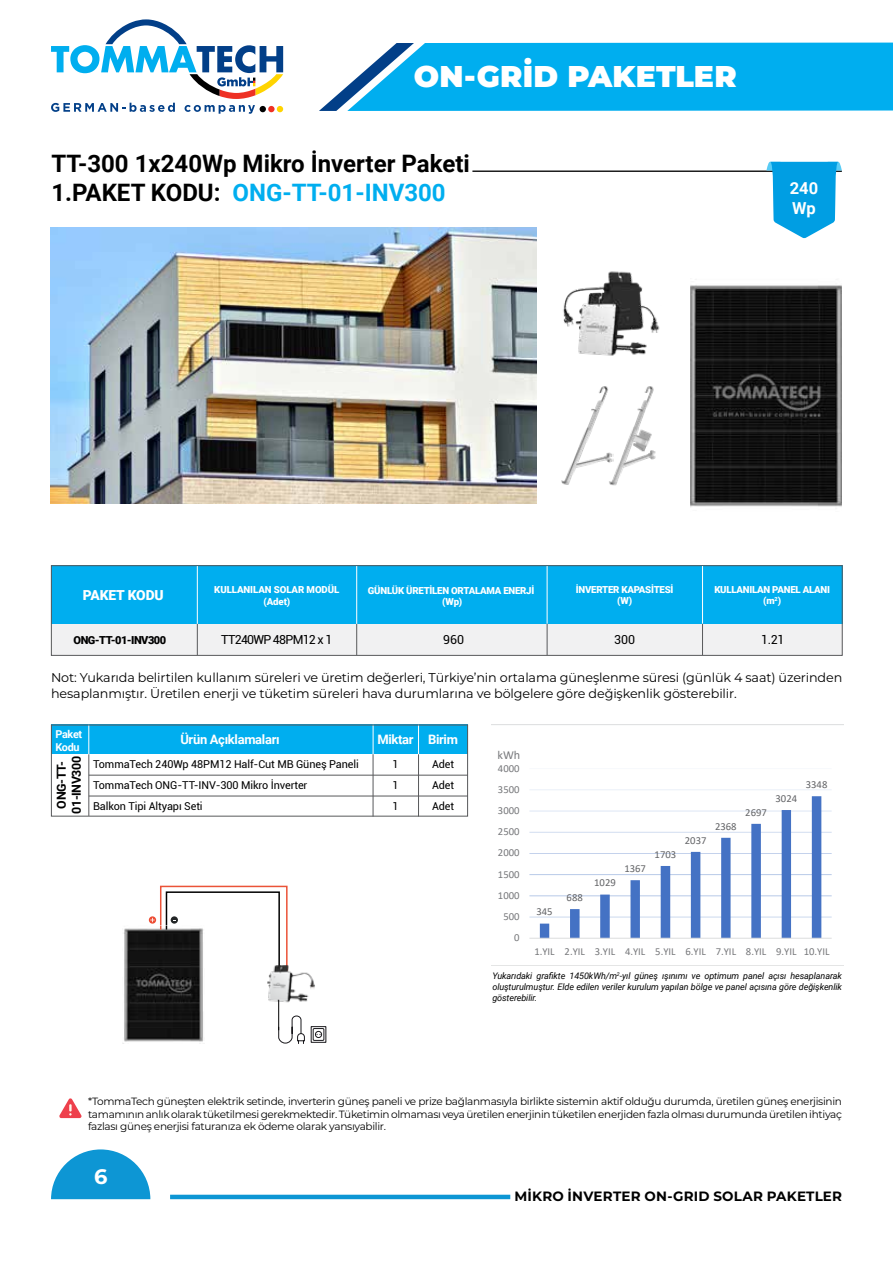
<style>
.page{position:relative;width:893px;height:1263px;background:#fff}
.page>*{position:absolute;margin:0;border:0;box-sizing:border-box;transform-origin:0 0}
.t1{font:900 30px "Montserrat";letter-spacing:.01em;color:#fff}
.t2{font:700 24px/29.2px "Roboto";color:#000}
.t3{font:700 21px "Montserrat";color:#fff}
.t4{font:700 16.5px/19.8px "Roboto";color:#fff}
.t5{font:900 13.8px "Roboto";letter-spacing:-.01em;color:#fff}
.t6{font:700 13.5px "Montserrat";letter-spacing:.015em;color:#000}
.t7{font:700 13.05px "Roboto";letter-spacing:-.025em;color:#fff}
.t8{font:12.75px/15.3px "Montserrat";letter-spacing:-.01em;color:#000}
.t9{font:12.45px "Roboto";letter-spacing:-.06em;color:#000}
.t10{font:700 12.45px/14.9px "Roboto";letter-spacing:-.03em;color:#000;text-align:center}
.t11{font:12.15px "Calibri";color:#77787b}
.t12{font:900 11.1px "Roboto";letter-spacing:-.05em;color:#000}
.t13{font:10.8px/21px "Roboto";letter-spacing:-.01em;color:#000;text-align:justify}
.t14{font:700 10.8px/13px "Roboto";letter-spacing:-.025em;color:#fff}
.t15{font:10.65px "Calibri";color:#77787b}
.t16{font:10.65px "Calibri";color:#636467}
.t17{font:10.5px/12.6px "Montserrat";letter-spacing:-.03em;color:#000;text-align:justify}
.t18{font:900 9.6px/11.6px "Roboto";letter-spacing:-.025em;color:#fff;text-align:center}
.t19{font:italic 9px/10.8px "Roboto";letter-spacing:-.01em;color:#000;text-align:justify}
.s1{color:#00aeef}
</style>
<div class="page">
<svg style="left:51px;top:1149px;width:99px;height:50px"></svg>
<hr style="left:170px;top:1195px;width:340px;height:4px;background:#0d96d4">
<svg style="left:319px;top:43px;width:574px;height:68px;background:#17b1ed"></svg>
<svg style="left:51px;top:19px;width:232px;height:95px"></svg>
<img style="left:690px;top:285px;width:152px;height:222px">
<img style="left:123px;top:928px;width:80px;height:116px">
<svg style="left:492px;top:789px;width:351px;height:177px"></svg>
<div style="left:51px;top:565px;width:792px;height:90px;background:#f1f1f2"></div>
<div style="left:51px;top:565px;width:792px;height:59px;background:#00aeef"></div>
<div style="left:51px;top:565px;width:792px;height:91px;border:1px solid #58595b"></div>
<hr style="left:197px;top:566px;width:1px;height:58px;background:#fff">
<hr style="left:356px;top:566px;width:1px;height:58px;background:#fff">
<hr style="left:547px;top:566px;width:1px;height:58px;background:#fff">
<hr style="left:702px;top:566px;width:1px;height:58px;background:#fff">
<hr style="left:197px;top:624px;width:1px;height:31px;background:#58595b">
<hr style="left:356px;top:624px;width:1px;height:31px;background:#58595b">
<hr style="left:547px;top:624px;width:1px;height:31px;background:#58595b">
<hr style="left:702px;top:624px;width:1px;height:31px;background:#58595b">
<hr style="left:88px;top:754px;width:1px;height:62px;background:#58595b">
<div style="left:51px;top:725px;width:417px;height:29px;background:#00aeef"></div>
<hr style="left:89px;top:775px;width:379px;height:1px;background:#58595b">
<hr style="left:89px;top:796px;width:379px;height:1px;background:#58595b">
<hr style="left:373px;top:754px;width:1px;height:62px;background:#58595b">
<hr style="left:418px;top:754px;width:1px;height:62px;background:#58595b">
<svg style="left:88px;top:727px;width:1px;height:27px"></svg>
<svg style="left:373px;top:727px;width:1px;height:27px"></svg>
<svg style="left:418px;top:727px;width:1px;height:27px"></svg>
<img style="left:51px;top:228px;width:485px;height:276px">
<svg style="left:59px;top:1098px;width:23px;height:20px"></svg>
<img style="left:267px;top:965px;width:48px;height:41px">
<hr style="left:472px;top:171px;width:370px;height:1px;background:#000">
<svg style="left:766px;top:162px;width:76px;height:76px"></svg>
<svg style="left:150px;top:885px;width:138px;height:87px"></svg>
<svg style="left:311px;top:1026px;width:15px;height:17px"></svg>
<svg style="left:313px;top:1028px;width:11px;height:12px"></svg>
<div style="left:313px;top:1028px;width:11px;height:13px;border:1px solid #19181c"></div>
<div style="left:315px;top:1031px;width:7px;height:7px;border:1px solid #19181c;border-radius:50%"></div>
<svg style="left:278px;top:1015px;width:27px;height:29px"></svg>
<hr style="left:278px;top:1000px;width:1px;height:30px;background:#000">
<img style="left:563px;top:271px;width:97px;height:85px">
<img style="left:561px;top:386px;width:45px;height:99px">
<img style="left:606px;top:386px;width:50px;height:100px">
<h1 class="t1" style="left:414px;top:53px;width:324px">ON-GRİD PAKETLER</h1>
<h2 class="t2" style="left:51px;top:148px;width:420px">TT-300 1x240Wp Mikro İnverter Paketi<br>1.PAKET KODU: <span class="s1">ONG-TT-01-INV300</span></h2>
<h3 class="t4" style="left:790px;top:178px;width:30px">240<br>Wp</h3>
<h3 class="t5" style="left:83px;top:586px;width:82px">PAKET KODU</h3>
<p class="t18" style="left:214px;top:583px;width:127px">KULLANILAN SOLAR MODÜL</p>
<p class="t18" style="left:263px;top:595px;width:28px">(Adet)</p>
<p class="t18" style="left:368px;top:584px;width:168px">GÜNLÜK ÜRETİLEN ORTALAMA ENERJİ (Wp)</p>
<p class="t18" style="left:576px;top:583px;width:99px">İNVERTER KAPASİTESİ (W)</p>
<p class="t18" style="left:714px;top:583px;width:117px">KULLANILAN PANEL ALANI (m<sup>2</sup>)</p>
<p class="t12" style="left:74px;top:632px;width:94px">ONG-TT-01-INV300</p>
<p class="t9" style="left:221px;top:631px;width:113px">TT240WP 48PM12 x 1</p>
<p class="t9" style="left:443px;top:631px;width:23px">960</p>
<p class="t9" style="left:614px;top:631px;width:23px">300</p>
<p class="t9" style="left:761px;top:631px;width:25px">1.21</p>
<p class="t8" style="left:51px;top:670px;width:793px">Not: Yukarıda belirtilen kullanım süreleri ve üretim değerleri, Türkiye’nin ortalama güneşlenme süresi (günlük 4 saat) üzerinden hesaplanmıştır. Üretilen enerji ve tüketim süreleri hava durumlarına ve bölgelere göre değişkenlik gösterebilir.</p>
<p class="t14" style="left:55px;top:727px;width:28px">Paket<br>Kodu</p>
<p class="t7" style="left:428px;top:730px;width:31px">Birim</p>
<p class="t13" style="left:432px;top:753px;width:24px">Adet Adet Adet</p>
<p class="t7" style="left:180px;top:730px;width:101px">Ürün Açıklamaları</p>
<p class="t13" style="left:93px;top:753px;width:267px;text-align:left">TommaTech 240Wp 48PM12 Half-Cut MB Güneş Paneli<br>TommaTech ONG-TT-INV-300 Mikro İnverter<br>Balkon Tipi Altyapı Seti</p>
<p class="t13" style="left:392px;top:753px;width:8px">1<br>1<br>1</p>
<p class="t7" style="left:377px;top:730px;width:38px">Miktar</p>
<p class="t10" style="left:54px;top:814px;width:60px;rotate:-90deg">ONG-TT-<br>01-INV300</p>
<p class="t11" style="left:498px;top:746px;width:24px">kWh</p>
<p class="t15" style="left:498px;top:761px;width:23px">4000</p>
<p class="t15" style="left:498px;top:782px;width:23px">3500</p>
<p class="t16" style="left:775px;top:791px;width:23px">3024</p>
<p class="t16" style="left:806px;top:777px;width:23px">3348</p>
<p class="t15" style="left:498px;top:803px;width:23px">3000</p>
<p class="t16" style="left:745px;top:805px;width:23px">2697</p>
<p class="t15" style="left:498px;top:824px;width:23px">2500</p>
<p class="t16" style="left:685px;top:833px;width:23px">2037</p>
<p class="t16" style="left:715px;top:819px;width:23px">2368</p>
<p class="t15" style="left:498px;top:845px;width:23px">2000</p>
<p class="t16" style="left:655px;top:847px;width:23px">1703</p>
<p class="t15" style="left:498px;top:867px;width:23px">1500</p>
<p class="t16" style="left:594px;top:875px;width:23px">1029</p>
<p class="t16" style="left:624px;top:861px;width:23px">1367</p>
<p class="t15" style="left:498px;top:888px;width:23px">1000</p>
<p class="t16" style="left:567px;top:890px;width:18px">688</p>
<p class="t15" style="left:503px;top:909px;width:18px">500</p>
<p class="t16" style="left:536px;top:904px;width:18px">345</p>
<p class="t15" style="left:514px;top:930px;width:7px">0</p>
<p class="t15" style="left:534px;top:944px;width:297px">1.YIL 2.YIL 3.YIL 4.YIL 5.YIL 6.YIL 7.YIL 8.YIL 9.YIL 10.YIL</p>
<p class="t19" style="left:492px;top:970px;width:351px">Yukarıdaki grafikte 1450kWh/m<sup>2</sup>-yıl güneş ışınımı ve optimum panel açısı hesaplanarak oluşturulmuştur. Elde edilen veriler kurulum yapılan bölge ve panel açısına göre değişkenlik gösterebilir.</p>
<p class="t17" style="left:88px;top:1095px;width:755px">*TommaTech güneşten elektrik setinde, inverterin güneş paneli ve prize bağlanmasıyla birlikte sistemin aktif olduğu durumda, üretilen güneş enerjisinin tamamının anlık olarak tüketilmesi gerekmektedir. Tüketimin olmaması veya üretilen enerjinin tüketilen enerjiden fazla olması durumunda üretilen ihtiyaç fazlası güneş enerjisi faturanıza ek ödeme olarak yansıyabilir.</p>
<h3 class="t3" style="left:94px;top:1161px;width:15px">6</h3>
<p class="t6" style="left:514px;top:1187px;width:329px">MİKRO İNVERTER ON-GRID SOLAR PAKETLER</p>
</div>
